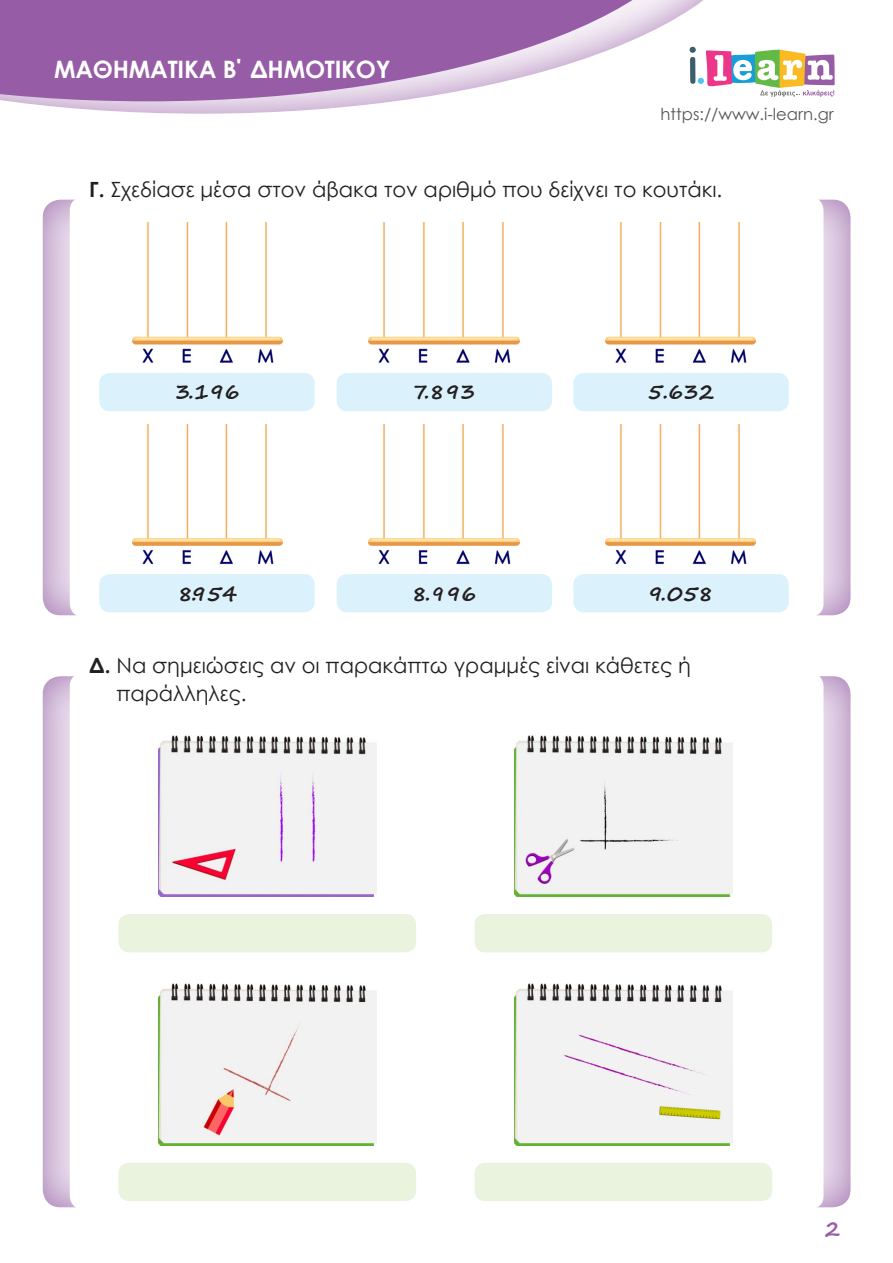
<style>
.page{position:relative;width:893px;height:1263px;background:#fff}
.page>*{position:absolute;margin:0;border:0;box-sizing:border-box;transform-origin:0 0}
.t1{font:700 24px "Century Gothic";letter-spacing:-.01em;color:#fff}
.t2{font:21px/28.5px "Century Gothic";color:#231f20}
.t3{font:700 21px "Segoe Script";color:#231f20}
.t4{font:700 21px "Segoe Script";color:#965ca6}
.t5{font:16.5px "Century Gothic";color:#57585a}
.s1{font-weight:700}
</style>
<div class="page">
<div style="left:42px;top:197px;width:809px;height:418px;background:#965ca6;opacity:.75"></div>
<div style="left:70px;top:197px;width:753px;height:420px;background:#fff;border-radius:13px"></div>
<div style="left:42px;top:674px;width:809px;height:534px;background:#965ca6;opacity:.75"></div>
<div style="left:70px;top:673px;width:753px;height:536px;background:#fff;border-radius:13px"></div>
<div style="left:0;top:0;width:759px;height:116px;background:#965ca6;opacity:.75"></div>
<svg style="left:0;top:0;width:705px;height:101px;fill:#965ca6"></svg>
<svg style="left:690px;top:47px;width:145px;height:50px"></svg>
<div style="left:99px;top:373px;width:216px;height:38px;background:#dbf2fc;border-radius:11px"></div>
<div style="left:99px;top:574px;width:216px;height:38px;background:#dbf2fc;border-radius:11px"></div>
<div style="left:337px;top:373px;width:215px;height:38px;background:#dbf2fc;border-radius:11px"></div>
<div style="left:337px;top:574px;width:215px;height:38px;background:#dbf2fc;border-radius:11px"></div>
<div style="left:573px;top:373px;width:216px;height:38px;background:#dbf2fc;border-radius:11px"></div>
<div style="left:573px;top:574px;width:216px;height:38px;background:#dbf2fc;border-radius:11px"></div>
<img style="left:132px;top:223px;width:151px;height:140px">
<img style="left:369px;top:223px;width:150px;height:140px">
<img style="left:606px;top:223px;width:150px;height:140px">
<img style="left:132px;top:424px;width:151px;height:141px">
<img style="left:369px;top:424px;width:150px;height:141px">
<img style="left:606px;top:424px;width:150px;height:141px">
<img style="left:159px;top:735px;width:217px;height:162px">
<img style="left:515px;top:735px;width:217px;height:162px">
<div style="left:118px;top:914px;width:298px;height:38px;background:#eaf3de;border-radius:11px"></div>
<div style="left:475px;top:914px;width:297px;height:38px;background:#eaf3de;border-radius:11px"></div>
<img style="left:159px;top:984px;width:217px;height:162px">
<img style="left:515px;top:984px;width:217px;height:162px">
<div style="left:118px;top:1163px;width:298px;height:38px;background:#eaf3de;border-radius:11px"></div>
<div style="left:475px;top:1163px;width:297px;height:38px;background:#eaf3de;border-radius:11px"></div>
<p class="t1" style="left:54px;top:51px;width:338px">ΜΑΘΗΜΑΤΙΚΑ Β΄ ΔΗΜΟΤΙΚΟΥ</p>
<p class="t5" style="left:660px;top:103px;width:175px">https://www.i-learn.gr</p>
<p class="t2" style="left:89px;top:175px;width:635px"><span class="s1">Γ.</span> Σχεδίασε μέσα στον άβακα τον αριθμό που δείχνει το κουτάκι.</p>
<p class="t3" style="left:175px;top:375px;width:66px">3.196</p>
<p class="t3" style="left:413px;top:375px;width:64px">7.893</p>
<p class="t3" style="left:647px;top:375px;width:68px">5.632</p>
<p class="t3" style="left:178px;top:577px;width:61px">8.954</p>
<p class="t3" style="left:412px;top:577px;width:66px">8.996</p>
<p class="t3" style="left:648px;top:577px;width:67px">9.058</p>
<p class="t2" style="left:116px;top:651px;width:576px;text-indent:-27px"><span class="s1">Δ.</span> Να σημειώσεις αν οι παρακάπτω γραμμές είναι κάθετες ή παράλληλες.</p>
<p class="t4" style="left:825px;top:1212px;width:17px">2</p>
</div>
